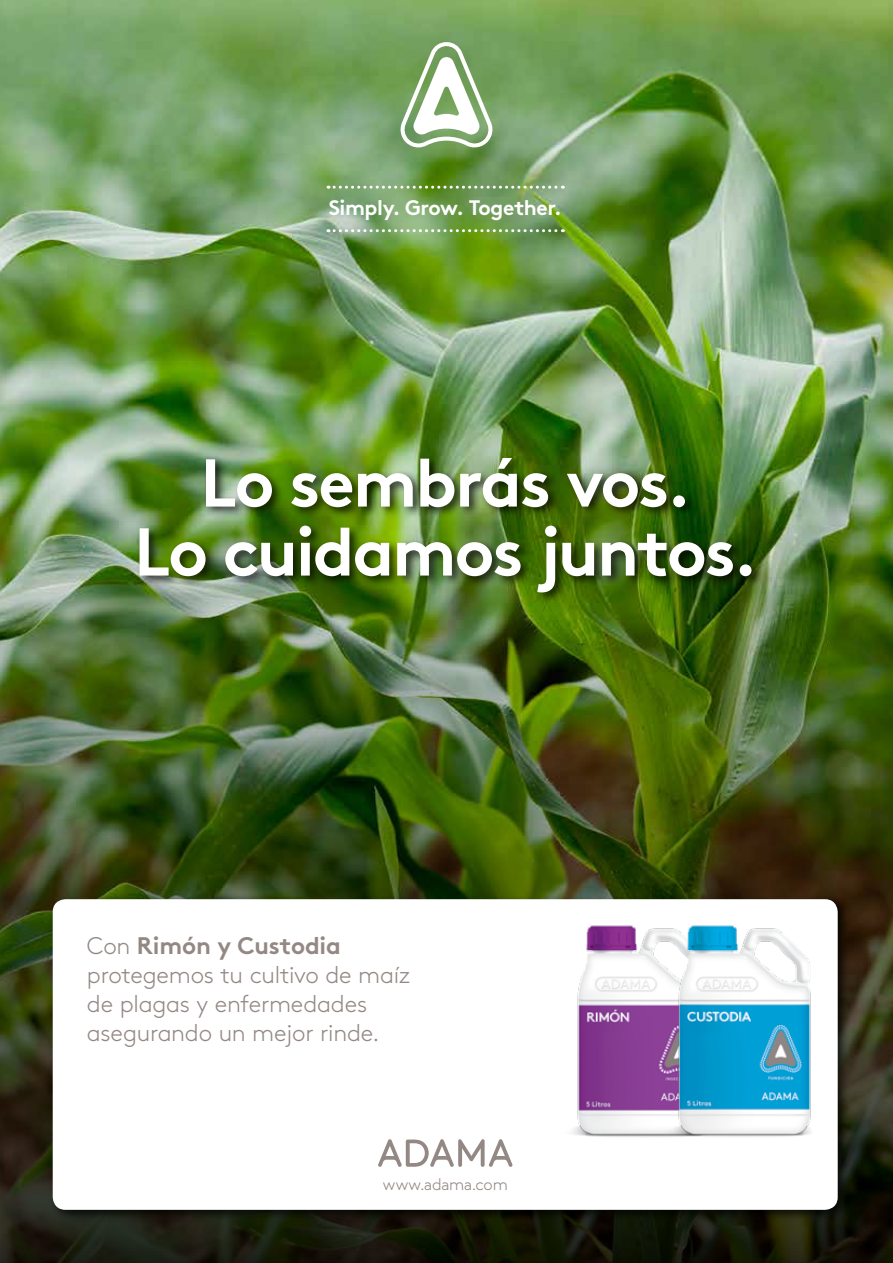
<style>
.page{position:relative;width:893px;height:1263px;background:#fff}
.page>*{position:absolute;margin:0;border:0;box-sizing:border-box;transform-origin:0 0}
.t1{font:700 67.5px/69px "Brown";letter-spacing:-.03em;color:#fff;text-align:center}
.t2{font:300 24px/28.8px "Brown Std";letter-spacing:-.01em;color:#938884}
.t3{font:700 21px "Brown";letter-spacing:-.015em;color:#fff}
.t4{font:300 16.5px "Brown Std";letter-spacing:-.015em;color:#938884}
.s1{font-weight:700}
</style>
<div class="page">
<img style="left:0;top:0;width:893px;height:1263px">
<div style="left:49px;top:895px;width:801px;height:327px;background:#000;opacity:.75"></div>
<div style="left:53px;top:899px;width:785px;height:311px;background:#fff;border-radius:13px"></div>
<svg style="left:378px;top:1139px;width:134px;height:28px"></svg>
<img style="left:572px;top:925px;width:87px;height:212px">
<img style="left:659px;top:925px;width:152px;height:212px">
<svg style="left:328px;top:186px;width:235px;height:3px"></svg>
<svg style="left:328px;top:229px;width:235px;height:3px"></svg>
<svg style="left:399px;top:42px;width:95px;height:105px"></svg>
<div style="left:136px;top:454px;width:627px;height:151px;background:#000;opacity:.75"></div>
<p class="t3" style="left:329px;top:191px;width:234px">Simply. Grow. Together.</p>
<h1 class="t1" style="left:134px;top:441px;width:625px">Lo sembrás vos.<br>Lo cuidamos juntos.</h1>
<p class="t2" style="left:87px;top:932px;width:324px">Con <span class="s1">Rimón y Custodia </span>protegemos tu cultivo de maíz de plagas y enfermedades asegurando un mejor rinde.</p>
<p class="t4" style="left:383px;top:1175px;width:127px">www.adama.com</p>
</div>
